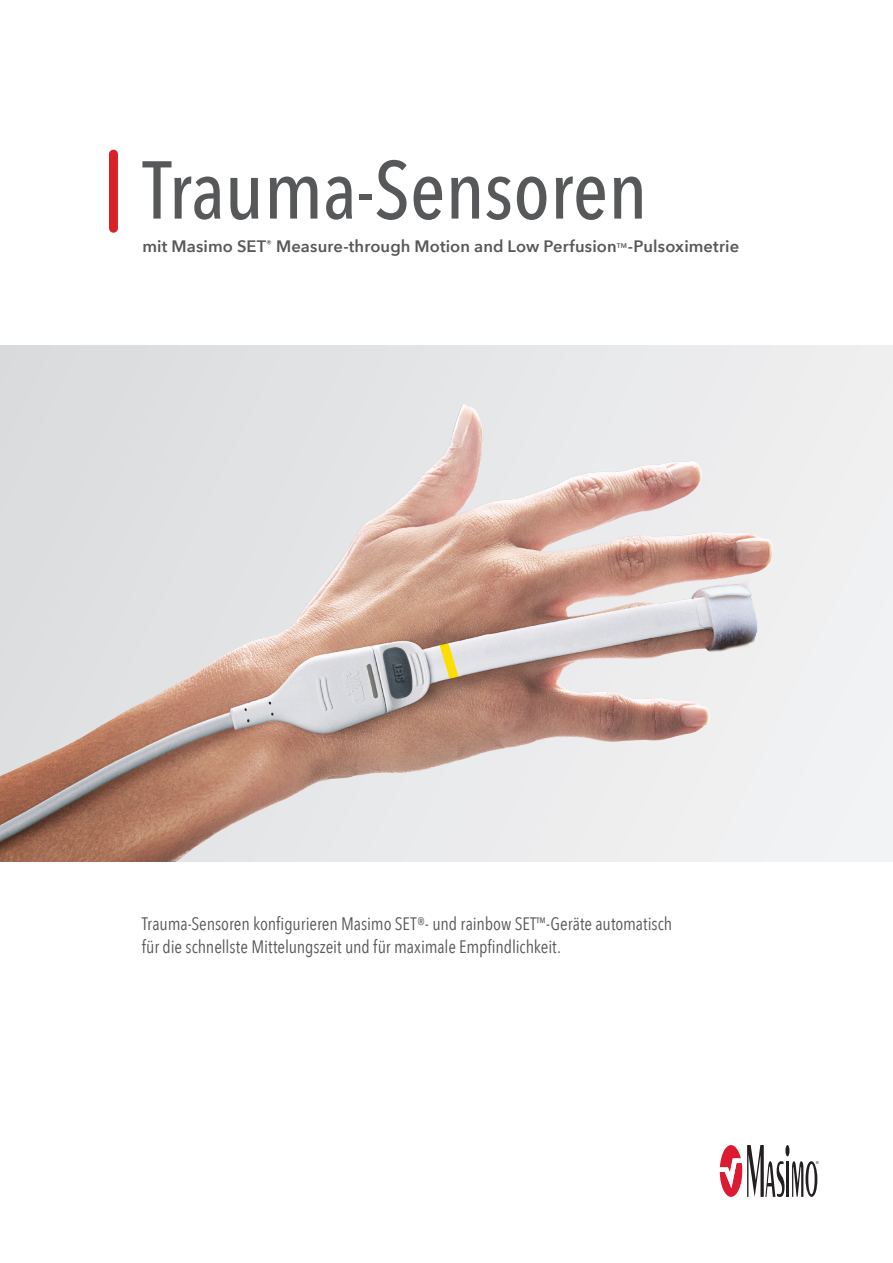
<style>
.page{position:relative;width:893px;height:1263px;background:#fff}
.page>*{position:absolute;margin:0;border:0;box-sizing:border-box;transform-origin:0 0}
.t1{font:500 81px "Avenir Next Condensed";color:#57585a}
.t2{font:18px/22.5px "Avenir Next Condensed";letter-spacing:-.005em;color:#57585a}
.t3{font:600 16.5px "Avenir Next";letter-spacing:.005em;color:#57585a}
.t4{font:600 6.75px "Avenir Next";color:#57585a}
</style>
<div class="page">
<svg style="left:785px;top:1145px;width:4px;height:11px"></svg>
<hr style="left:786px;top:1161px;width:3px;height:36px;background:#231f20">
<svg style="left:720px;top:1145px;width:64px;height:52px"></svg>
<svg style="left:792px;top:1161px;width:27px;height:36px"></svg>
<div style="left:109px;top:154px;width:9px;height:74px;background:#da2128"></div>
<img style="left:0;top:346px;width:893px;height:515px">
<h1 class="t1" style="left:142px;top:141px;width:506px">Trauma-Sensoren</h1>
<p class="t3" style="left:142px;top:232px;width:476px">mit Masimo SET<sup>®</sup> Measure-through Motion and Low Perfusion</p>
<p class="t4" style="left:617px;top:240px;width:12px">TM</p>
<p class="t3" style="left:628px;top:232px;width:113px">-Pulsoximetrie</p>
<p class="t2" style="left:142px;top:912px;width:532px">Trauma-Sensoren konfigurieren Masimo SET®- und rainbow SET<sup>™</sup>-Geräte automatisch für die schnellste Mittelungszeit und für maximale Empfindlichkeit.</p>
</div>
